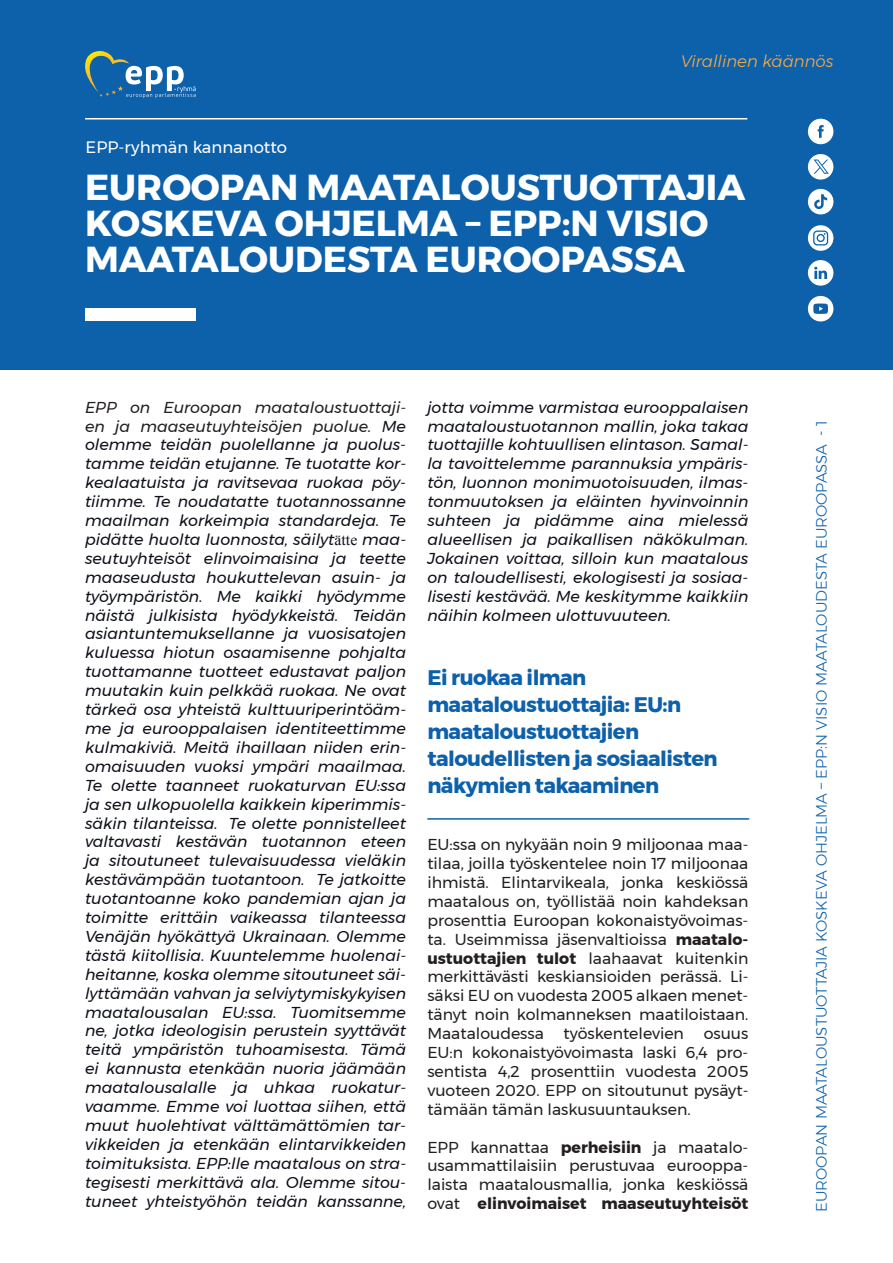
<style>
.page{position:relative;width:893px;height:1263px;background:#fff}
.page>*{position:absolute;margin:0;border:0;box-sizing:border-box;transform-origin:0 0}
.t1{font:700 36px/36px "Montserrat";color:#fff}
.t2{font:700 21px/27px "Montserrat";letter-spacing:-.025em;color:#0d60aa}
.t3{font:16.5px "Montserrat";color:#fff}
.t4{font:italic 300 16.5px "Montserrat";color:#fbae44}
.t5{font:italic 15.75px/18.9px "Montserrat";color:#0e101a;text-align:justify}
.t6{font:15.75px/18.9px "Montserrat";color:#231f20;text-align:justify}
.t7{font:300 15px "Montserrat";color:#0d60aa}
.s1{color:#231f20}
.s2{font-family:"Times New Roman";font-style:normal}
.s3{font-weight:700}
</style>
<div class="page">
<div style="left:0;top:0;width:893px;height:370px;background:#0d60aa"></div>
<svg style="left:85px;top:51px;width:111px;height:47px"></svg>
<hr style="left:85px;top:118px;width:662px;height:1px;background:#fff">
<div style="left:85px;top:308px;width:111px;height:13px;background:#fff"></div>
<svg style="left:808px;top:119px;width:25px;height:25px"></svg>
<svg style="left:808px;top:260px;width:25px;height:26px"></svg>
<svg style="left:808px;top:189px;width:25px;height:25px"></svg>
<svg style="left:808px;top:296px;width:25px;height:25px"></svg>
<svg style="left:808px;top:225px;width:25px;height:26px"></svg>
<svg style="left:808px;top:154px;width:25px;height:26px"></svg>
<hr style="left:427px;top:818px;width:322px;height:2px;background:#0d60aa">
<p class="t4" style="left:681px;top:49px;width:154px">Virallinen käännös</p>
<p class="t3" style="left:86px;top:134px;width:203px">EPP-ryhmän kannanotto</p>
<h1 class="t1" style="left:85px;top:169px;width:662px">EUROOPAN MAATALOUSTUOTTAJIA<br>KOSKEVA OHJELMA – EPP:N VISIO<br>MAATALOUDESTA EUROOPASSA</h1>
<p class="t5" style="left:85px;top:397px;width:323px"><span class="s1">EPP on Euroopan maataloustuottaji&shy;en ja maaseutuyhteisöjen puolue.</span> Me olemme teidän puolellanne ja puolus&shy;tamme teidän etujanne. Te tuotatte kor&shy;kealaatuista ja ravitsevaa ruokaa pöy&shy;tiimme. Te noudatatte tuotannossanne maailman korkeimpia standardeja. Te pidätte huolta luonnosta, säilyt<span class="s2">ätte</span> maa&shy;seutuyhteisöt elinvoimaisina ja teette maaseudusta houkuttelevan asuin- ja työympäristön. Me kaikki hyödymme näistä julkisista hyödykkeistä. Teidän asiantuntemuksellanne ja vuosisatojen kuluessa hiotun osaamisenne pohjalta tuottamanne tuotteet edustavat paljon muutakin kuin pelkkää ruokaa. Ne ovat tärkeä osa yhteistä kulttuuriperintöäm&shy;me ja eurooppalaisen identiteettimme kulmakiviä. Meitä ihaillaan niiden erin&shy;omaisuuden vuoksi ympäri maailmaa.<br>Te olette taanneet ruokaturvan EU:ssa ja sen ulkopuolella kaikkein kiperimmis&shy;säkin tilanteissa. Te olette ponnistelleet valtavasti kestävän tuotannon eteen ja sitoutuneet tulevaisuudessa vieläkin kestävämpään tuotantoon. Te jatkoitte tuotantoanne koko pandemian ajan ja toimitte erittäin vaikeassa tilanteessa Venäjän hyökättyä Ukrainaan. Olemme tästä kiitollisia. Kuuntelemme huolenai&shy;heitanne, koska olemme sitoutuneet säi&shy;lyttämään vahvan ja selviytymiskykyisen maatalousalan EU:ssa. Tuomitsemme ne, jotka ideologisin perustein syyttävät teitä ympäristön tuhoamisesta. Tämä ei kannusta etenkään nuoria jäämään maatalousalalle ja uhkaa ruokatur&shy;vaamme. Emme voi luottaa siihen, että muut huolehtivat välttämättömien tar&shy;vikkeiden ja etenkään elintarvikkeiden toimituksista. EPP:lle maatalous on stra&shy;tegisesti merkittävä ala. Olemme sitou&shy;tuneet yhteistyöhön teidän kanssanne,</p>
<p class="t5" style="left:427px;top:397px;width:323px">jotta voimme varmistaa eurooppalaisen maataloustuotannon mallin, joka takaa tuottajille kohtuullisen elintason. Samal&shy;la tavoittelemme parannuksia ympäris&shy;tön, luonnon monimuotoisuuden, ilmas&shy;tonmuutoksen ja eläinten hyvinvoinnin suhteen ja pidämme aina mielessä alueellisen ja paikallisen näkökulman.<br>Jokainen voittaa, silloin kun maatalous on taloudellisesti, ekologisesti ja sosiaa&shy;lisesti kestävää. Me keskitymme kaikkiin näihin kolmeen ulottuvuuteen.</p>
<h2 class="t2" style="left:427px;top:664px;width:292px">Ei ruokaa ilman maataloustuottajia: EU:n maataloustuottajien taloudellisten ja sosiaalisten näkymien takaaminen</h2>
<p class="t6" style="left:427px;top:835px;width:323px">EU:ssa on nykyään noin 9 miljoonaa maa&shy;tilaa, joilla työskentelee noin 17 miljoonaa ihmistä. Elintarvikeala, jonka keskiössä maatalous on, työllistää noin kahdeksan prosenttia Euroopan kokonaistyövoimas&shy;ta. Useimmissa jäsenvaltioissa <span class="s3">maatalo&shy;ustuottajien tulot</span> laahaavat kuitenkin merkittävästi keskiansioiden perässä. Li&shy;säksi EU on vuodesta 2005 alkaen menet&shy;tänyt noin kolmanneksen maatiloistaan.<br>Maataloudessa työskentelevien osuus EU:n kokonaistyövoimasta laski 6,4 pro&shy;sentista 4,2 prosenttiin vuodesta 2005 vuoteen 2020. EPP on sitoutunut pysäyt&shy;tämään tämän laskusuuntauksen.</p>
<p class="t6" style="left:427px;top:1137px;width:323px">EPP kannattaa <span class="s3">perheisiin</span> ja maatalo&shy;usammattilaisiin perustuvaa eurooppa&shy;laista maatalousmallia, jonka keskiössä ovat <span class="s3">elinvoimaiset maaseutuyhteisöt</span></p>
<p class="t7" style="left:810px;top:1212px;width:793px;rotate:-90deg">EUROOPAN MAATALOUSTUOTTAJIA KOSKEVA OHJELMA – EPP:N VISIO MAATALOUDESTA EUROOPASSA - 1</p>
</div>
